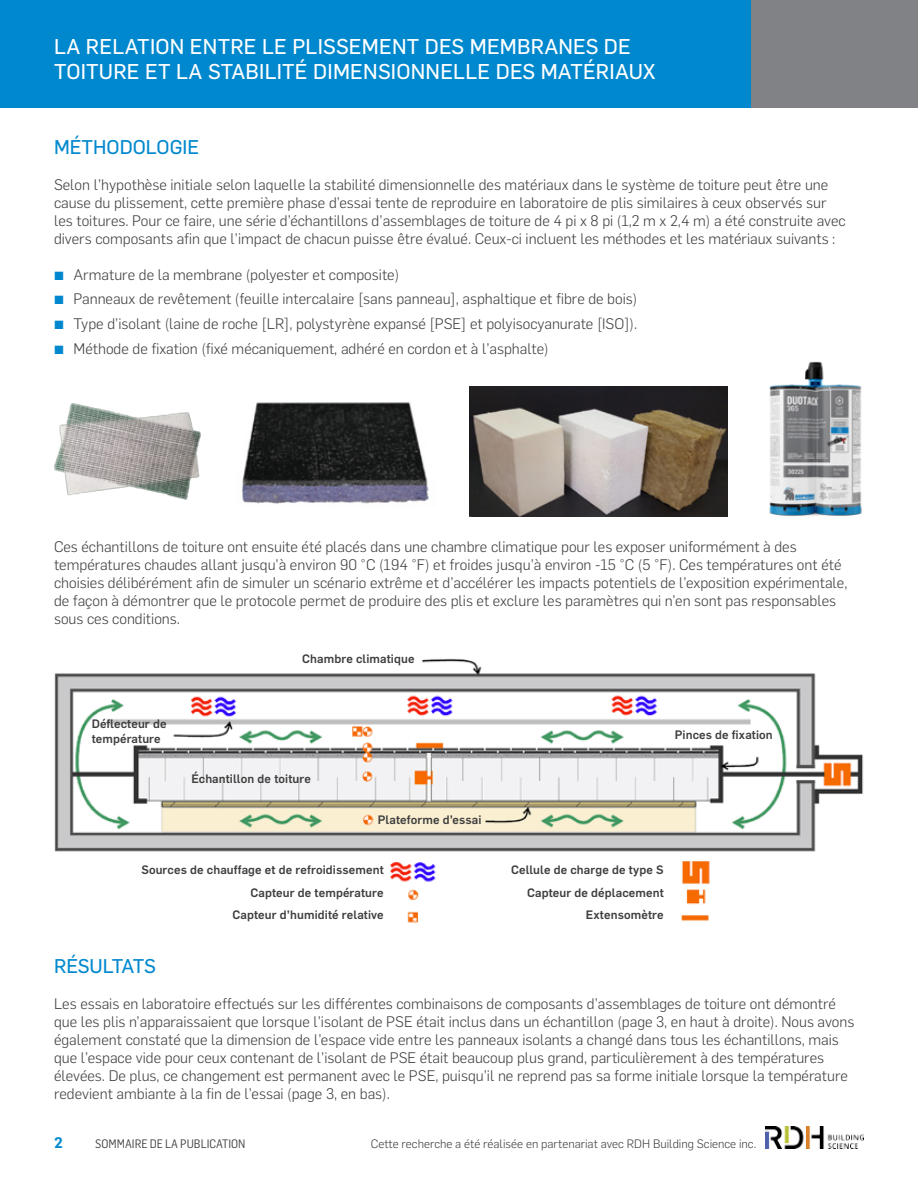
<style>
.page{position:relative;width:918px;height:1188px;background:#fff}
.page>*{position:absolute;margin:0;border:0;box-sizing:border-box;transform-origin:0 0}
.t1{font:21px/25.2px "Flama Basic";letter-spacing:.01em;color:#fff}
.t2{font:19.5px "Flama Basic";color:#0088ce}
.t3{font:19.5px "Flama Basic";letter-spacing:-.02em;color:#0088ce}
.t4{font:300 15px/18px "Flama";color:#3e3e3f}
.t5{font:600 15px "Flama";color:#0088ce}
.t6{font:500 12px "Flama";letter-spacing:.01em;color:#3e3e3f}
.t7{font:300 12px "Flama";color:#3e3e3f}
.t8{font:12px "Flama Semicondensed";color:#3e3e3f}
.s1{color:#0088ce}
</style>
<div class="page">
<div style="left:0;top:0;width:918px;height:108px;background:#0088ce"></div>
<div style="left:752px;top:0;width:166px;height:108px;background:#808285"></div>
<img style="left:54px;top:658px;width:810px;height:265px">
<img style="left:242px;top:402px;width:187px;height:102px">
<img style="left:769px;top:361px;width:93px;height:155px">
<img style="left:469px;top:386px;width:259px;height:131px">
<img style="left:54px;top:403px;width:147px;height:97px">
<img style="left:765px;top:1127px;width:99px;height:21px">
<p class="t1" style="left:54px;top:32px;width:603px">LA RELATION ENTRE LE PLISSEMENT DES MEMBRANES DE<br>TOITURE ET LA STABILITÉ DIMENSIONNELLE DES MATÉRIAUX</p>
<p class="t2" style="left:54px;top:133px;width:147px">MÉTHODOLOGIE</p>
<p class="t4" style="left:54px;top:174px;width:793px">Selon l’hypothèse initiale selon laquelle la stabilité dimensionnelle des matériaux dans le système de toiture peut être une cause du plissement, cette première phase d’essai tente de reproduire en laboratoire de plis similaires à ceux observés sur les toitures. Pour ce faire, une série d’échantillons d’assemblages de toiture de 4 pi x 8 pi (1,2 m x 2,4 m) a été construite avec divers composants afin que l’impact de chacun puisse être évalué. Ceux-ci incluent les méthodes et les matériaux suivants :</p>
<p class="t4" style="left:54px;top:264px;width:347px"><span class="s1">▪</span> Armature de la membrane (polyester et composite)</p>
<p class="t4" style="left:54px;top:289px;width:585px"><span class="s1">▪</span> Panneaux de revêtement (feuille intercalaire [sans panneau], asphaltique et fibre de bois)</p>
<p class="t4" style="left:54px;top:314px;width:585px"><span class="s1">▪</span> Type d’isolant (laine de roche [LR], polystyrène expansé [PSE] et polyisocyanurate [ISO]).</p>
<p class="t4" style="left:54px;top:339px;width:496px"><span class="s1">▪</span> Méthode de fixation (fixé mécaniquement, adhéré en cordon et à l’asphalte)</p>
<p class="t4" style="left:54px;top:537px;width:795px">Ces échantillons de toiture ont ensuite été placés dans une chambre climatique pour les exposer uniformément à des températures chaudes allant jusqu’à environ 90 °C (194 °F) et froides jusqu’à environ -15 °C (5 °F). Ces températures ont été choisies délibérément afin de simuler un scénario extrême et d’accélérer les impacts potentiels de l’exposition expérimentale, de façon à démontrer que le protocole permet de produire des plis et exclure les paramètres qui n’en sont pas responsables sous ces conditions.</p>
<p class="t6" style="left:302px;top:650px;width:114px">Chambre climatique</p>
<p class="t6" style="left:92px;top:715px;width:76px">Déflecteur de</p>
<p class="t6" style="left:92px;top:730px;width:71px">température</p>
<p class="t6" style="left:675px;top:726px;width:99px">Pinces de fixation</p>
<p class="t6" style="left:192px;top:770px;width:121px">Échantillon de toiture</p>
<p class="t6" style="left:378px;top:811px;width:105px">Plateforme d’essai</p>
<p class="t6" style="left:141px;top:861px;width:244px">Sources de chauffage et de refroidissement</p>
<p class="t6" style="left:250px;top:884px;width:135px">Capteur de température</p>
<p class="t6" style="left:232px;top:906px;width:153px">Capteur d’humidité relative</p>
<p class="t6" style="left:511px;top:861px;width:154px">Cellule de charge de type S</p>
<p class="t6" style="left:527px;top:884px;width:138px">Capteur de déplacement</p>
<p class="t6" style="left:586px;top:906px;width:79px">Extensomètre</p>
<p class="t3" style="left:54px;top:952px;width:104px">RÉSULTATS</p>
<p class="t4" style="left:54px;top:993px;width:802px">Les essais en laboratoire effectués sur les différentes combinaisons de composants d’assemblages de toiture ont démontré que les plis n’apparaissaient que lorsque l’isolant de PSE était inclus dans un échantillon (page 3, en haut à droite). Nous avons également constaté que la dimension de l’espace vide entre les panneaux isolants a changé dans tous les échantillons, mais que l’espace vide pour ceux contenant de l’isolant de PSE était beaucoup plus grand, particulièrement à des températures élevées. De plus, ce changement est permanent avec le PSE, puisqu’il ne reprend pas sa forme initiale lorsque la température redevient ambiante à la fin de l’essai (page 3, en bas).</p>
<p class="t5" style="left:54px;top:1132px;width:10px">2</p>
<p class="t8" style="left:95px;top:1136px;width:152px">SOMMAIRE DE LA PUBLICATION</p>
<p class="t7" style="left:371px;top:1136px;width:387px">Cette recherche a été réalisée en partenariat avec RDH Building Science inc.</p>
</div>
